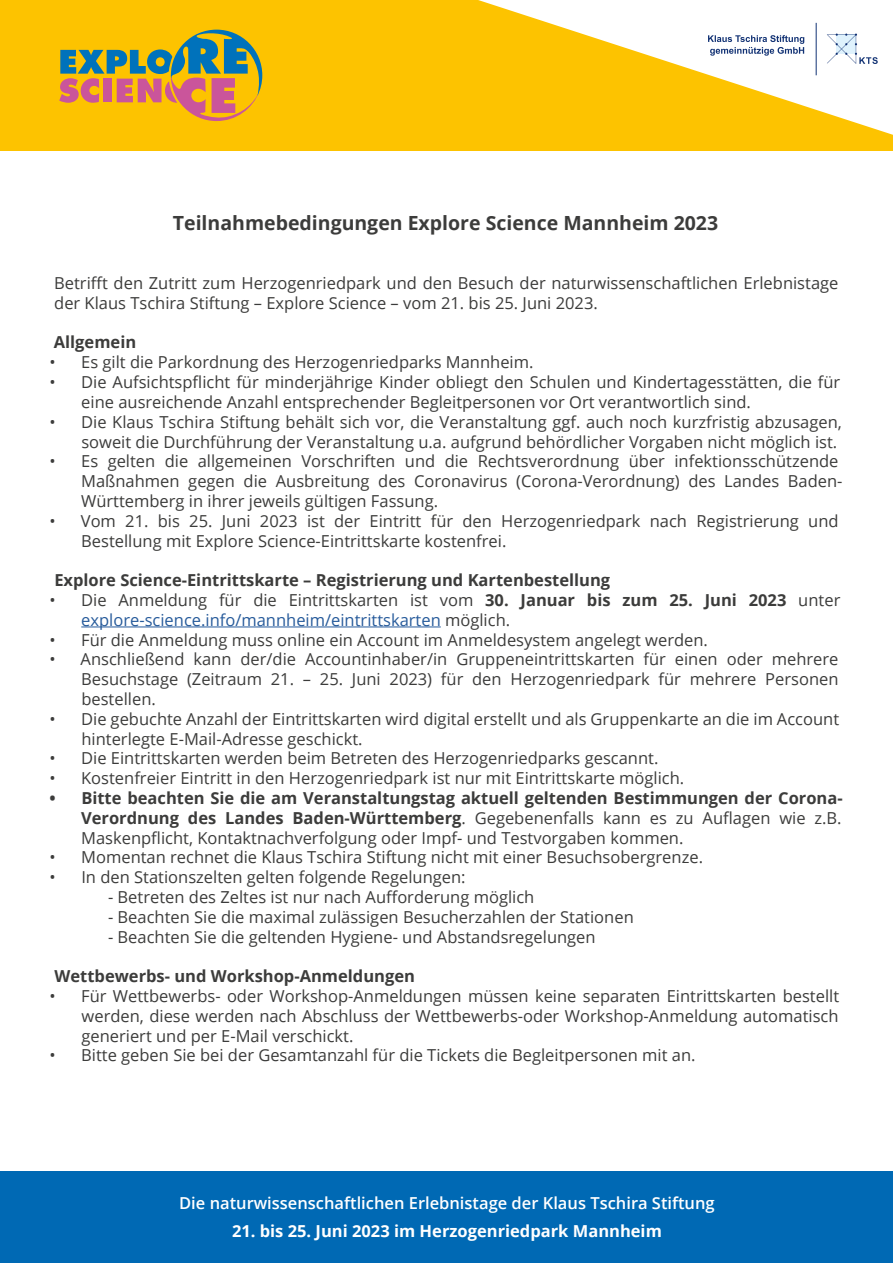
<style>
.page{position:relative;width:893px;height:1263px;background:#fff}
.page>*{position:absolute;margin:0;border:0;box-sizing:border-box;transform-origin:0 0}
.t1{font:700 19.5px "Open Sans";color:#3c3c3b}
.t2{font:16.5px/19.8px "Open Sans";color:#3c3c3b}
.t3{font:700 16.5px/19.8px "Open Sans";color:#3c3c3b;text-align:justify}
.t4{font:600 16.5px "Open Sans";color:#fff}
.t5{font:700 16.5px "Open Sans";color:#fff}
.s1{font-weight:700}
.s2{color:#275b9b}
.s3{font-weight:400}
</style>
<div class="page">
<div style="left:0;top:0;width:893px;height:150px;background:#fdc300"></div>
<svg style="left:59px;top:30px;width:203px;height:91px"></svg>
<svg style="left:478px;top:0;width:415px;height:135px"></svg>
<svg style="left:708px;top:35px;width:96px;height:21px;background:#c0c9da"></svg>
<svg style="left:827px;top:34px;width:51px;height:30px;background:#e2eaf2"></svg>
<hr style="left:816px;top:23px;width:1px;height:52px;background:#123274">
<hr style="left:81px;top:626px;width:360px;height:1px;background:#275b9b">
<div style="left:0;top:1171px;width:893px;height:92px;background:#0069b4"></div>
<p class="t1" style="left:173px;top:209px;width:547px">Teilnahmebedingungen Explore Science Mannheim 2023</p>
<p class="t2" style="left:54px;top:273px;width:786px">Betrifft den Zutritt zum Herzogenriedpark und den Besuch der naturwissenschaftlichen Erlebnistage der Klaus Tschira Stiftung – Explore Science – vom 21. bis 25. Juni 2023.</p>
<p class="t3" style="left:54px;top:332px;width:84px">Allgemein</p>
<p class="t2" style="left:50px;top:352px;width:485px">• Es gilt die Parkordnung des Herzogenriedparks Mannheim.</p>
<p class="t2" style="left:81px;top:372px;width:761px;text-indent:-32px">• Die Aufsichtspflicht für minderjährige Kinder obliegt den Schulen und Kindertagesstätten, die für eine ausreichende Anzahl entsprechender Begleitpersonen vor Ort verantwortlich sind.</p>
<p class="t2" style="left:50px;top:411px;width:794px;text-align:right">• Die Klaus Tschira Stiftung behält sich vor, die Veranstaltung ggf. auch noch kurzfristig abzusagen, soweit die Durchführung der Veranstaltung u.a. aufgrund behördlicher Vorgaben nicht möglich ist.</p>
<p class="t2" style="left:81px;top:451px;width:763px;text-indent:-31px">• Es gelten die allgemeinen Vorschriften und die Rechtsverordnung über infektionsschützende<br>Maßnahmen gegen die Ausbreitung des Coronavirus (Corona-Verordnung) des Landes Baden-<br>Württemberg in ihrer jeweils gültigen Fassung.</p>
<p class="t2" style="left:81px;top:510px;width:759px;text-indent:-32px">• Vom 21. bis 25. Juni 2023 ist der Eintritt für den Herzogenriedpark nach Registrierung und<br>Bestellung mit Explore Science-Eintrittskarte kostenfrei.</p>
<p class="t3" style="left:54px;top:570px;width:557px">Explore Science-Eintrittskarte – Registrierung und Kartenbestellung</p>
<p class="t2" style="left:81px;top:590px;width:761px;text-indent:-32px">• Die Anmeldung für die Eintrittskarten ist vom <span class="s1">30. Januar bis zum 25. Juni 2023</span> unter <span class="s2">explore-science.info/mannheim/eintrittskarten</span> möglich.</p>
<p class="t2" style="left:50px;top:629px;width:660px">• Für die Anmeldung muss online ein Account im Anmeldesystem angelegt werden.</p>
<p class="t2" style="left:81px;top:649px;width:759px;text-align:justify;text-indent:-32px">• Anschließend kann der/die Accountinhaber/in Gruppeneintrittskarten für einen oder mehrere Besuchstage (Zeitraum 21. – 25. Juni 2023) für den Herzogenriedpark für mehrere Personen bestellen.</p>
<p class="t2" style="left:81px;top:708px;width:759px;text-indent:-32px">• Die gebuchte Anzahl der Eintrittskarten wird digital erstellt und als Gruppenkarte an die im Account hinterlegte E-Mail-Adresse geschickt.</p>
<p class="t2" style="left:50px;top:748px;width:610px">• Die Eintrittskarten werden beim Betreten des Herzogenriedparks gescannt.</p>
<p class="t2" style="left:50px;top:768px;width:636px">• Kostenfreier Eintritt in den Herzogenriedpark ist nur mit Eintrittskarte möglich.</p>
<p class="t3" style="left:81px;top:788px;width:763px;text-indent:-32px">• Bitte beachten Sie die am Veranstaltungstag aktuell geltenden Bestimmungen der Corona-Verordnung des Landes Baden-Württemberg<span class="s3">. Gegebenenfalls kann es zu Auflagen wie z.B.<br>Maskenpflicht, Kontaktnachverfolgung oder Impf- und Testvorgaben kommen.</span></p>
<p class="t2" style="left:50px;top:847px;width:655px">• Momentan rechnet die Klaus Tschira Stiftung nicht mit einer Besuchsobergrenze.</p>
<p class="t2" style="left:50px;top:867px;width:418px">• In den Stationszelten gelten folgende Regelungen:</p>
<p class="t2" style="left:108px;top:887px;width:428px">- Betreten des Zeltes ist nur nach Aufforderung möglich</p>
<p class="t2" style="left:108px;top:906px;width:527px">- Beachten Sie die maximal zulässigen Besucherzahlen der Stationen</p>
<p class="t2" style="left:108px;top:926px;width:489px">- Beachten Sie die geltenden Hygiene- und Abstandsregelungen</p>
<p class="t3" style="left:55px;top:966px;width:362px">Wettbewerbs- und Workshop-Anmeldungen</p>
<p class="t2" style="left:81px;top:986px;width:759px;text-align:justify;text-indent:-32px">• Für Wettbewerbs- oder Workshop-Anmeldungen müssen keine separaten Eintrittskarten bestellt werden, diese werden nach Abschluss der Wettbewerbs-oder Workshop-Anmeldung automatisch generiert und per E-Mail verschickt.</p>
<p class="t2" style="left:50px;top:1045px;width:647px">• Bitte geben Sie bei der Gesamtanzahl für die Tickets die Begleitpersonen mit an.</p>
<p class="t4" style="left:179px;top:1191px;width:537px">Die naturwissenschaftlichen Erlebnistage der Klaus Tschira Stiftung</p>
<p class="t5" style="left:232px;top:1220px;width:431px">21. bis 25. Juni 2023 im Herzogenriedpark Mannheim</p>
</div>
